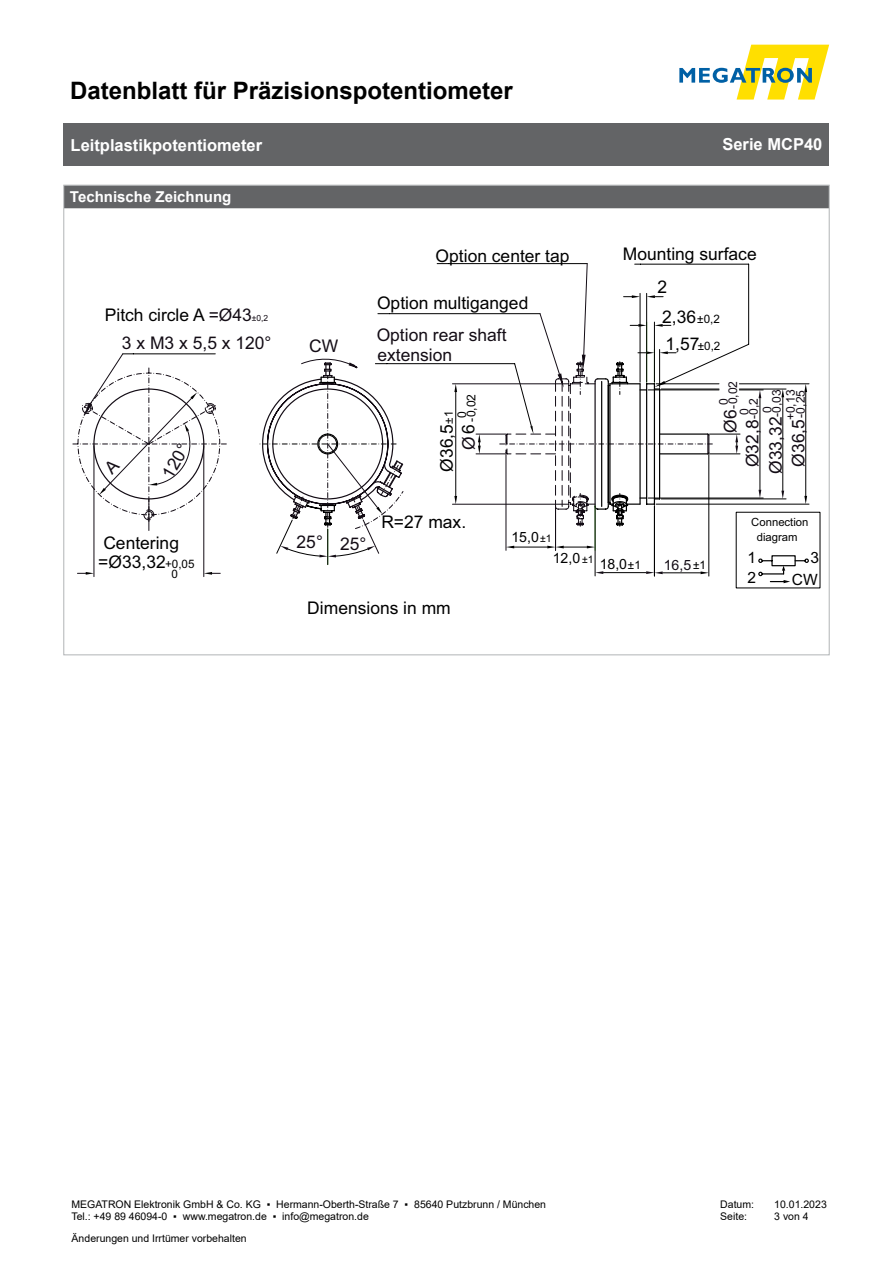
<style>
.page{position:relative;width:893px;height:1263px;background:#fff}
.page>*{position:absolute;margin:0;border:0;box-sizing:border-box;transform-origin:0 0}
.t1{font:700 24px "Arial";color:#000}
.t2{font:17.4px/19px "Arial";color:#000}
.t3{font:17.4px/19.8px "Arial";color:#130c15}
.t4{font:700 16.5px "Arial";color:#fff}
.t5{font:15.6px "Arial";color:#000}
.t6{font:700 15px "Arial";color:#fff}
.t7{font:14.1px "Arial";color:#000}
.t8{font:14.1px "Arial";color:#130c15}
.t9{font:12.15px "Arial";color:#130c15}
.t10{font:12.15px "Arial";color:#000}
.t11{font:11.7px "Arial";color:#000}
.t12{font:11.25px/14.7px "Arial";color:#000;text-align:center}
.t13{font:10.5px/12.6px "Arial";color:#000}
.s1{color:#130c15}
.s2{font-size:8.55px;color:#130c15}
.s3{font-size:11.7px}
.s4{font-size:12.15px}
.s5{font-size:10.35px}
.s6{font-size:11.7px;color:#000}
</style>
<div class="page">
<svg style="left:679px;top:45px;width:150px;height:55px"></svg>
<div style="left:64px;top:123px;width:765px;height:43px;background:#636466"></div>
<div style="left:66px;top:187px;width:761px;height:21px;background:#636466"></div>
<hr style="left:94px;top:446px;width:1px;height:131px;background:#130c15">
<hr style="left:204px;top:446px;width:1px;height:131px;background:#130c15">
<svg style="left:77px;top:572px;width:17px;height:3px"></svg>
<svg style="left:204px;top:572px;width:16px;height:3px"></svg>
<hr style="left:133px;top:354px;width:82px;height:1px;background:#000">
<svg style="left:276px;top:263px;width:533px;height:320px"></svg>
<svg style="left:197px;top:362px;width:399px;height:164px"></svg>
<svg style="left:82px;top:353px;width:115px;height:180px"></svg>
<h1 class="t1" style="left:70px;top:73px;width:444px">Datenblatt für Präzisionspotentiometer</h1>
<h3 class="t4" style="left:71px;top:133px;width:193px">Leitplastikpotentiometer</h3>
<h3 class="t4" style="left:722px;top:133px;width:101px">Serie MCP40</h3>
<h3 class="t6" style="left:70px;top:186px;width:163px">Technische Zeichnung</h3>
<h2 class="t2" style="left:105px;top:306px;width:165px">Pitch circle A <span class="s1">=Ø43</span><span class="s2">±0,2</span></h2>
<h2 class="t3" style="left:122px;top:333px;width:151px">3 x M3 x 5,5 x 120°</h2>
<h2 class="t3" style="left:158px;top:472px;width:38px;rotate:-60deg">120°</h2>
<h2 class="t2" style="left:98px;top:533px;width:98px">Centering =Ø33,32<span class="s3">+0,05</span></h2>
<p class="t11" style="left:171px;top:566px;width:8px">0</p>
<h2 class="t3" style="left:309px;top:337px;width:31px">CW</h2>
<h2 class="t2" style="left:436px;top:247px;width:135px">Option center tap</h2>
<h2 class="t2" style="left:377px;top:294px;width:153px">Option multiganged</h2>
<h2 class="t3" style="left:377px;top:325px;width:131px">Option rear shaft extension</h2>
<p class="t10" style="left:463px;top:421px;width:29px;rotate:-90deg">-0,02</p>
<p class="t10" style="left:454px;top:417px;width:8px;rotate:-90deg">0</p>
<h2 class="t2" style="left:436px;top:471px;width:62px;line-height:22px;text-align:center;rotate:-90deg">Ø36,5<span class="s3">±1<br></span><span class="s1">Ø</span>6</h2>
<h2 class="t2" style="left:623px;top:245px;width:135px">Mounting surface</h2>
<h2 class="t2" style="left:657px;top:278px;width:11px">2</h2>
<h2 class="t2" style="left:662px;top:307px;width:59px">2,36<span class="s3">±0,2</span></h2>
<h2 class="t2" style="left:666px;top:335px;width:56px">1,57<span class="s3">±0,2</span></h2>
<p class="t9" style="left:725px;top:408px;width:29px;rotate:-90deg">-0,02</p>
<p class="t9" style="left:769px;top:417px;width:29px;rotate:-90deg">-0,03</p>
<p class="t9" style="left:783px;top:420px;width:32px;rotate:-90deg">+0,13</p>
<p class="t9" style="left:792px;top:418px;width:29px;rotate:-90deg">-0,25</p>
<p class="t9" style="left:715px;top:404px;width:8px;rotate:-90deg">0</p>
<h2 class="t3" style="left:743px;top:467px;width:71px;rotate:-90deg">Ø32,8<span class="s4">-0,2</span></h2>
<p class="t9" style="left:759px;top:413px;width:8px;rotate:-90deg">0</p>
<p class="t9" style="left:736px;top:415px;width:8px;rotate:-90deg">0</p>
<h2 class="t3" style="left:721px;top:432px;width:25px;rotate:-90deg">Ø6</h2>
<h2 class="t3" style="left:764px;top:474px;width:59px;line-height:23px;text-align:center;rotate:-90deg">Ø33,32<br>Ø36,5</h2>
<h2 class="t3" style="left:297px;top:533px;width:71px">25° 25°</h2>
<h2 class="t2" style="left:381px;top:512px;width:86px">R=27 max.</h2>
<h2 class="t2" style="left:307px;top:598px;width:145px">Dimensions in mm</h2>
<h3 class="t7" style="left:511px;top:528px;width:42px">15,0<span class="s5">±1</span></h3>
<h3 class="t7" style="left:553px;top:549px;width:42px">12,0 <span class="s5">±1</span></h3>
<h3 class="t7" style="left:600px;top:554px;width:43px">18,0<span class="s3">±1</span></h3>
<h3 class="t8" style="left:664px;top:556px;width:44px">16,5 <span class="s6">±1</span></h3>
<p class="t12" style="left:751px;top:515px;width:59px">Connection diagram</p>
<h3 class="t5" style="left:748px;top:548px;width:10px">1</h3>
<h3 class="t5" style="left:748px;top:567px;width:10px">2</h3>
<h3 class="t5" style="left:810px;top:547px;width:10px">3</h3>
<h3 class="t5" style="left:792px;top:569px;width:27px">CW</h3>
<p class="t13" style="left:71px;top:1198px;width:476px">MEGATRON Elektronik GmbH &amp; Co. KG ▪ Hermann-Oberth-Straße 7 ▪ 85640 Putzbrunn / München<br>Tel.: +49 89 46094-0 ▪ www.megatron.de ▪ info@megatron.de</p>
<p class="t13" style="left:720px;top:1198px;width:35px">Datum:</p>
<p class="t13" style="left:774px;top:1198px;width:54px">10.01.2023</p>
<p class="t13" style="left:720px;top:1210px;width:28px">Seite:</p>
<p class="t13" style="left:774px;top:1210px;width:36px">3 von 4</p>
<p class="t13" style="left:72px;top:1232px;width:177px">Änderungen und Irrtümer vorbehalten</p>
</div>
